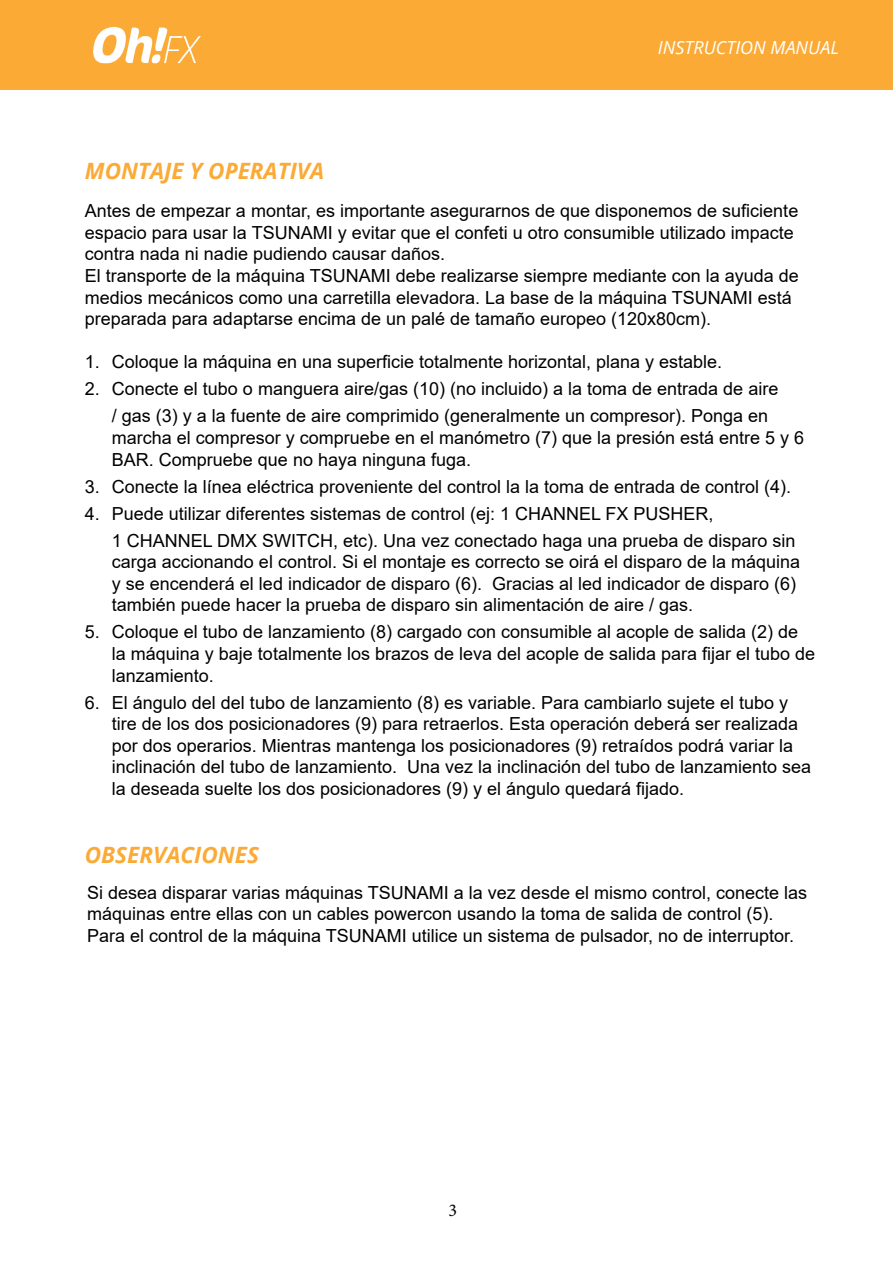
<style>
.page{position:relative;width:893px;height:1263px;background:#fff}
.page>*{position:absolute;margin:0;border:0;box-sizing:border-box;transform-origin:0 0}
.t1{font:italic 700 22.5px "Open Sans";color:#fbaa36}
.t2{font:18px/21.6px "Arial";color:#000}
.t3{font:italic 18px "Open Sans";color:#fff}
.t4{font:18px "Minion Pro";color:#000}
</style>
<div class="page">
<div style="left:0;top:0;width:893px;height:89px;background:#fbaa36"></div>
<img style="left:93px;top:26px;width:108px;height:38px">
<p class="t1" style="left:85px;top:155px;width:241px">MONTAJE Y OPERATIVA</p>
<p class="t3" style="left:658px;top:35px;width:183px">INSTRUCTION MANUAL</p>
<p class="t2" style="left:85px;top:200px;width:715px">Antes de empezar a montar, es importante asegurarnos de que disponemos de suficiente espacio para usar la TSUNAMI y evitar que el confeti u otro consumible utilizado impacte contra nada ni nadie pudiendo causar daños.<br>El transporte de la máquina TSUNAMI debe realizarse siempre mediante con la ayuda de medios mecánicos como una carretilla elevadora. La base de la máquina TSUNAMI está preparada para adaptarse encima de un palé de tamaño europeo (120x80cm).</p>
<p class="t2" style="left:85px;top:351px;width:639px">1. Coloque la máquina en una superficie totalmente horizontal, plana y estable.</p>
<p class="t2" style="left:112px;top:375px;width:668px;line-height:27px;text-indent:-27px">2. Conecte el tubo o manguera aire/gas (10) (no incluido) a la toma de entrada de aire / gas (3) y a la fuente de aire comprimido (generalmente un compresor). Ponga en</p>
<p class="t2" style="left:112px;top:427px;width:694px">marcha el compresor y compruebe en el manómetro (7) que la presión está entre 5 y 6<br>BAR. Compruebe que no haya ninguna fuga.</p>
<p class="t2" style="left:85px;top:475px;width:708px">3. Conecte la línea eléctrica proveniente del control la la toma de entrada de control (4).</p>
<p class="t2" style="left:112px;top:500px;width:685px;line-height:27px;text-indent:-27px">4. Puede utilizar diferentes sistemas de control (ej: 1 CHANNEL FX PUSHER,<br>1 CHANNEL DMX SWITCH, etc). Una vez conectado haga una prueba de disparo sin</p>
<p class="t2" style="left:112px;top:551px;width:690px">carga accionando el control. Si el montaje es correcto se oirá el disparo de la máquina y se encenderá el led indicador de disparo (6). Gracias al led indicador de disparo (6) también puede hacer la prueba de disparo sin alimentación de aire / gas.</p>
<p class="t2" style="left:112px;top:621px;width:705px;text-indent:-27px">5. Coloque el tubo de lanzamiento (8) cargado con consumible al acople de salida (2) de la máquina y baje totalmente los brazos de leva del acople de salida para fijar el tubo de lanzamiento.</p>
<p class="t2" style="left:112px;top:691px;width:701px;text-indent:-27px">6. El ángulo del del tubo de lanzamiento (8) es variable. Para cambiarlo sujete el tubo y tire de los dos posicionadores (9) para retraerlos. Esta operación deberá ser realizada por dos operarios. Mientras mantenga los posicionadores (9) retraídos podrá variar la inclinación del tubo de lanzamiento. Una vez la inclinación del tubo de lanzamiento sea la deseada suelte los dos posicionadores (9) y el ángulo quedará fijado.</p>
<p class="t1" style="left:85px;top:839px;width:176px">OBSERVACIONES</p>
<p class="t2" style="left:87px;top:881px;width:721px">Si desea disparar varias máquinas TSUNAMI a la vez desde el mismo control, conecte las máquinas entre ellas con un cables powercon usando la toma de salida de control (5).<br>Para el control de la máquina TSUNAMI utilice un sistema de pulsador, no de interruptor.</p>
<p class="t4" style="left:449px;top:1198px;width:10px">3</p>
</div>
